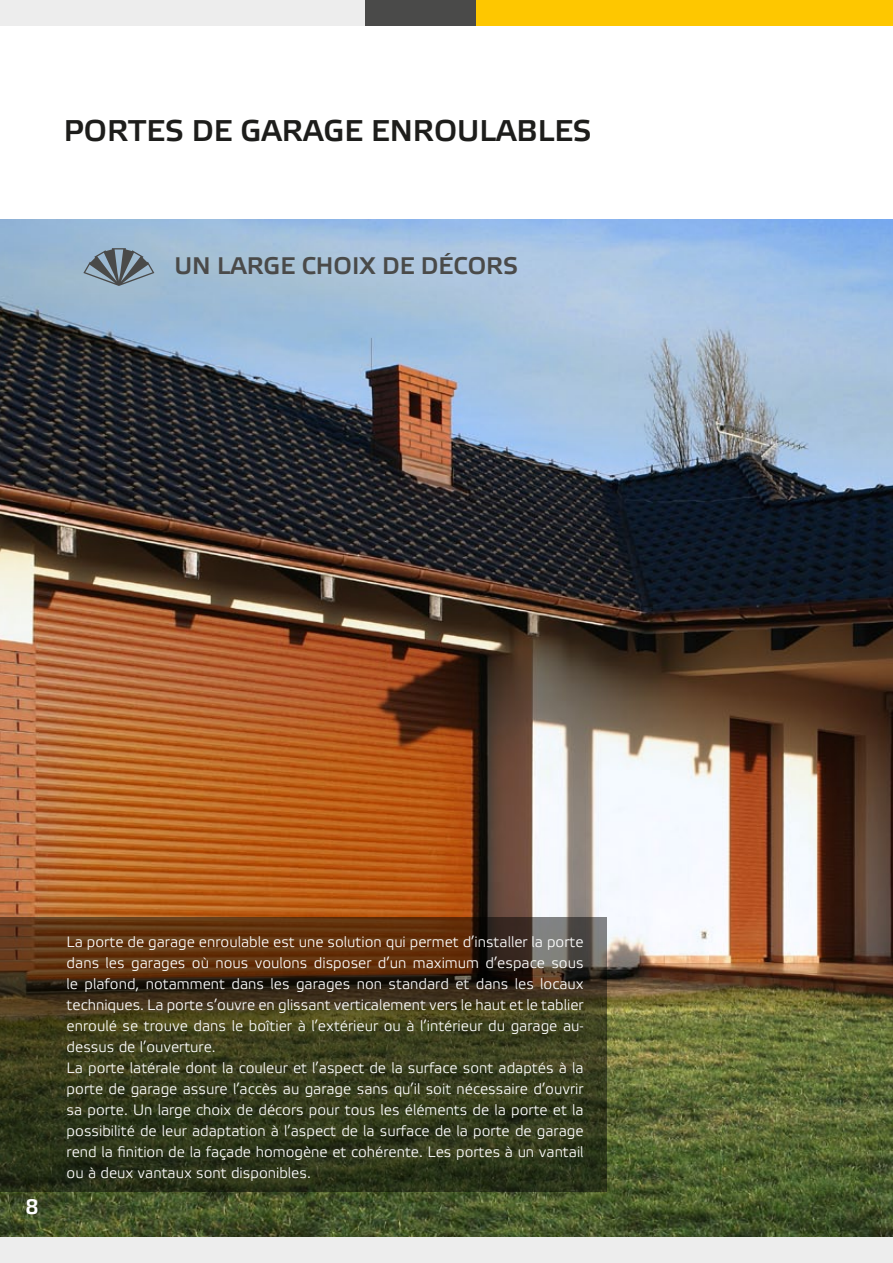
<style>
.page{position:relative;width:893px;height:1263px;background:#fff}
.page>*{position:absolute;margin:0;border:0;box-sizing:border-box;transform-origin:0 0}
.t1{font:700 30px "Elektra Light Pro";color:#1d1d1b}
.t2{font:700 24px "Elektra Light Pro";color:#4a4a49}
.t3{font:700 21px "Elektra Light Pro";color:#fff}
.t4{font:15px/21px "Elektra Light Pro";color:#fff}
</style>
<div class="page">
<img style="left:0;top:219px;width:893px;height:1018px">
<svg style="left:0;top:917px;width:607px;height:275px;background:#3d371a"></svg>
<svg style="left:83px;top:248px;width:71px;height:38px;background:#7e8f9d"></svg>
<div style="left:0;top:0;width:366px;height:26px;background:#ededed"></div>
<div style="left:366px;top:0;width:110px;height:26px;background:#4a4a49"></div>
<div style="left:476px;top:0;width:417px;height:26px;background:#fec700"></div>
<div style="left:0;top:1237px;width:893px;height:26px;background:#ededed"></div>
<h1 class="t1" style="left:64px;top:114px;width:41px">PORTES</h1>
<h1 class="t1" style="left:192px;top:114px;width:70px">DE GARAGE</h1>
<h1 class="t1" style="left:371px;top:114px;width:22px">ENROULA</h1>
<h1 class="t1" style="left:516px;top:114px;width:39px">BLES</h1>
<h2 class="t2" style="left:174px;top:253px;width:345px">UN LARGE CHOIX DE DÉCORS</h2>
<h3 class="t3" style="left:26px;top:1196px;width:15px">8</h3>
<p class="t4" style="left:67px;top:932px;width:518px">La porte de garage enroulable est une solution qui permet d’installer la porte dans les garages où nous voulons disposer d’un maximum d’espace sous le plafond, notamment dans les garages non standard et dans les locaux techniques. La porte s’ouvre en glissant verticalement vers le haut et le tablier enroulé se trouve dans le boîtier à l’extérieur ou à l’intérieur du garage au&shy;dessus de l’ouverture.<br>La porte latérale dont la couleur et l’aspect de la surface sont adaptés à la porte de garage assure l’accès au garage sans qu’il soit nécessaire d’ouvrir sa porte. U n large choix de décors pour tous les éléments de la porte et la possibilité de leur adaptation à l’aspect de la surface de la porte de garage rend la finition de la façade homogène et cohérente. Les portes à un vantail ou à deux vantaux sont disponibles.</p>
</div>
